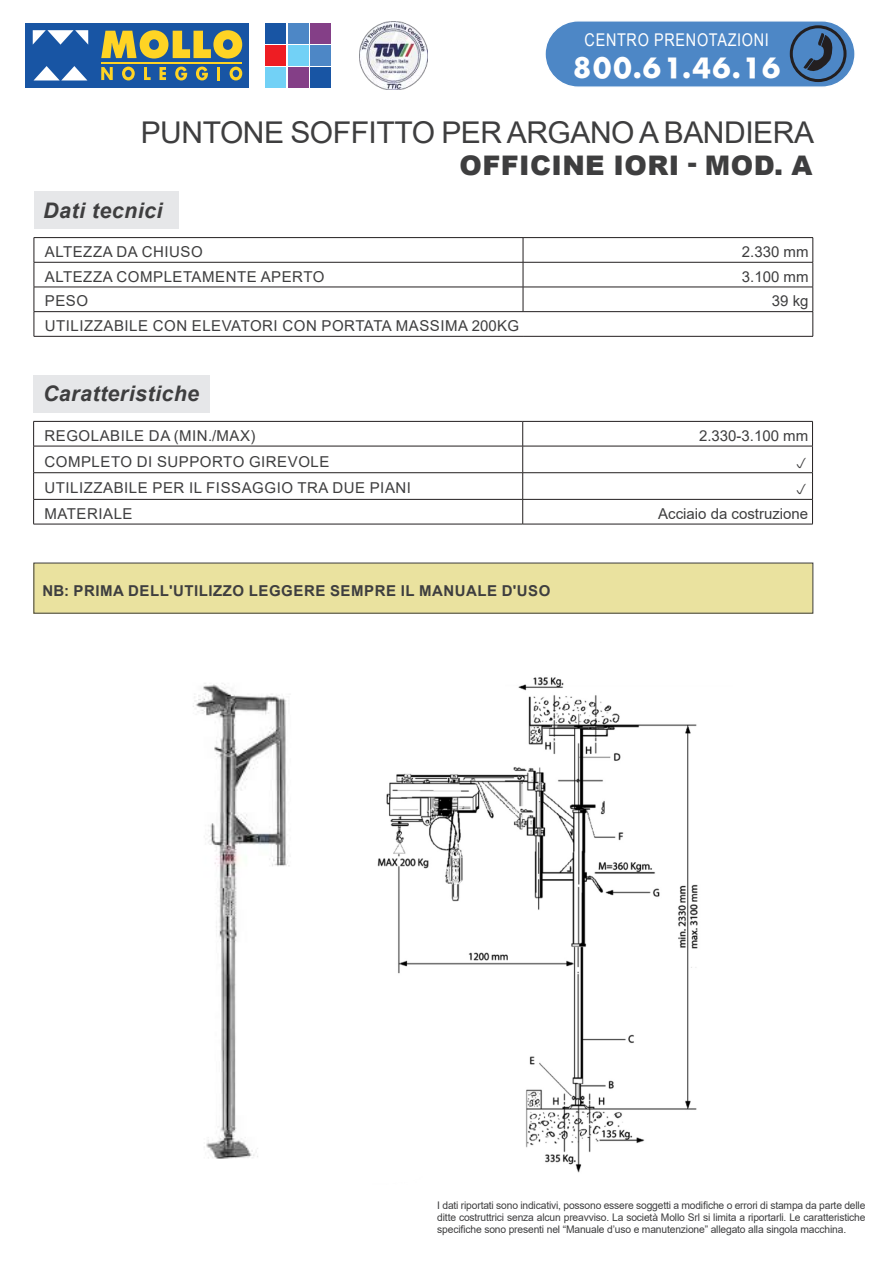
<style>
.page{position:relative;width:893px;height:1263px;background:#fff}
.page>*{position:absolute;margin:0;border:0;box-sizing:border-box;transform-origin:0 0}
.t1{font:30px "Arial";letter-spacing:-.015em;color:#3e3e3f}
.t2{font:27.3px "Futura ICG Bold";color:#fff}
.t3{font:900 27px "Arial";letter-spacing:.015em;color:#3e3e3f}
.t4{font:italic 700 21.45px "Arial";letter-spacing:.02em;color:#3e3e3f}
.t5{font:17.55px "Arial Narrow";letter-spacing:.04em;color:#fff}
.t6{font:15px/26.1px "Arial";letter-spacing:.035em;color:#3e3e3f}
.t7{font:700 15px "Arial";letter-spacing:.035em;color:#3e3e3f}
.t8{font:15px "Arial";color:#3e3e3f}
.t9{font:10.5px/12px "Arial";letter-spacing:-.015em;color:#3e3e3f;text-align:justify}
</style>
<div class="page">
<div style="left:266px;top:23px;width:20px;height:20px;background:#1855a4"></div>
<div style="left:310px;top:67px;width:21px;height:21px;background:#1855a4"></div>
<div style="left:288px;top:23px;width:21px;height:20px;background:#4d87c6"></div>
<div style="left:310px;top:45px;width:21px;height:21px;background:#4d87c6"></div>
<div style="left:310px;top:23px;width:21px;height:20px;background:#843f87"></div>
<div style="left:288px;top:67px;width:21px;height:21px;background:#843f87"></div>
<div style="left:288px;top:45px;width:21px;height:21px;background:#72d1f6"></div>
<div style="left:266px;top:67px;width:20px;height:21px;background:#72d1f6"></div>
<div style="left:266px;top:45px;width:20px;height:21px;background:#ee1d23"></div>
<div style="left:26px;top:23px;width:223px;height:65px;background:#1855a4"></div>
<svg style="left:101px;top:30px;width:141px;height:29px"></svg>
<svg style="left:101px;top:67px;width:12px;height:13px"></svg>
<svg style="left:122px;top:67px;width:13px;height:13px"></svg>
<svg style="left:144px;top:67px;width:7px;height:13px"></svg>
<svg style="left:159px;top:67px;width:7px;height:13px"></svg>
<svg style="left:175px;top:67px;width:12px;height:13px"></svg>
<svg style="left:196px;top:67px;width:12px;height:13px"></svg>
<svg style="left:217px;top:67px;width:3px;height:13px"></svg>
<svg style="left:230px;top:67px;width:12px;height:13px"></svg>
<hr style="left:101px;top:62px;width:141px;height:1px;background:#ffd424">
<svg style="left:34px;top:66px;width:53px;height:14px"></svg>
<svg style="left:33px;top:30px;width:55px;height:15px"></svg>
<img style="left:360px;top:22px;width:67px;height:67px">
<div style="left:34px;top:191px;width:144px;height:38px;background:#e6e7e9"></div>
<div style="left:33px;top:375px;width:176px;height:37px;background:#e6e7e9"></div>
<svg style="left:34px;top:422px;width:488px;height:102px"></svg>
<hr style="left:33px;top:421px;width:490px;height:1px;background:#231f20">
<hr style="left:33px;top:446px;width:490px;height:1px;background:#231f20">
<hr style="left:33px;top:472px;width:490px;height:1px;background:#231f20">
<hr style="left:33px;top:499px;width:490px;height:1px;background:#231f20">
<svg style="left:33px;top:422px;width:1px;height:102px"></svg>
<hr style="left:33px;top:524px;width:490px;height:1px;background:#231f20">
<hr style="left:523px;top:524px;width:290px;height:1px;background:#231f20">
<div style="left:545px;top:21px;width:310px;height:66px;background:#4d87c6;border-radius:33px"></div>
<div style="left:544px;top:20px;width:312px;height:68px;border:1px solid #fff;border-radius:33px"></div>
<svg style="left:803px;top:33px;width:34px;height:43px"></svg>
<div style="left:790px;top:25px;width:56px;height:57px;border:3px solid #231f20;border-radius:50%"></div>
<hr style="left:34px;top:237px;width:489px;height:1px;background:#231f20">
<hr style="left:523px;top:237px;width:290px;height:1px;background:#231f20">
<svg style="left:34px;top:238px;width:780px;height:98px"></svg>
<hr style="left:34px;top:336px;width:489px;height:1px;background:#231f20">
<hr style="left:523px;top:336px;width:290px;height:1px;background:#231f20">
<div style="left:34px;top:563px;width:779px;height:50px;background:#eae29f"></div>
<img style="left:193px;top:683px;width:97px;height:476px">
<img style="left:377px;top:677px;width:321px;height:496px">
<svg style="left:522px;top:421px;width:291px;height:103px"></svg>
<h3 class="t5" style="left:585px;top:27px;width:186px">CENTRO PRENOTAZIONI</h3>
<h2 class="t2" style="left:572px;top:49px;width:211px">800.61.46.16</h2>
<h1 class="t1" style="left:141px;top:112px;width:675px">PUNTONE SOFFITTO PER ARGANO A BANDIERA</h1>
<h3 class="t4" style="left:43px;top:196px;width:121px">Dati tecnici</h3>
<h3 class="t3" style="left:459px;top:146px;width:355px">OFFICINE IORI - MOD. A</h3>
<h3 class="t6" style="left:45px;top:239px;width:159px">ALTEZZA DA CHIUSO</h3>
<h3 class="t6" style="left:742px;top:239px;width:68px">2.330 mm</h3>
<h3 class="t6" style="left:45px;top:263px;width:281px">ALTEZZA COMPLETAMENTE APERTO</h3>
<h3 class="t6" style="left:742px;top:263px;width:68px">3.100 mm</h3>
<h3 class="t6" style="left:45px;top:288px;width:45px">PESO</h3>
<h3 class="t6" style="left:772px;top:288px;width:38px">39 kg</h3>
<h3 class="t6" style="left:45px;top:313px;width:476px">UTILIZZABILE CON ELEVATORI CON PORTATA MASSIMA 200KG</h3>
<h3 class="t4" style="left:43px;top:379px;width:158px">Caratteristiche</h3>
<h3 class="t6" style="left:45px;top:422px;width:212px">REGOLABILE DA (MIN./MAX)</h3>
<h3 class="t6" style="left:699px;top:422px;width:111px">2.330-3.100 mm</h3>
<h3 class="t6" style="left:45px;top:448px;width:368px">COMPLETO DI SUPPORTO GIREVOLE<br>UTILIZZABILE PER IL FISSAGGIO TRA DUE PIANI<br>MATERIALE</h3>
<h3 class="t8" style="left:658px;top:503px;width:152px">Acciaio da costruzione</h3>
<h3 class="t7" style="left:43px;top:580px;width:509px">NB: PRIMA DELL'UTILIZZO LEGGERE SEMPRE IL MANUALE D'USO</h3>
<p class="t9" style="left:437px;top:1200px;width:430px">I dati riportati sono indicativi, possono essere soggetti a modifiche o errori di stampa da parte delle ditte costruttrici senza alcun preavviso. La società Mollo Srl si limita a riportarli. Le caratteristiche specifiche sono presenti nel “Manuale d’uso e manutenzione” allegato alla singola macchina.</p>
</div>
